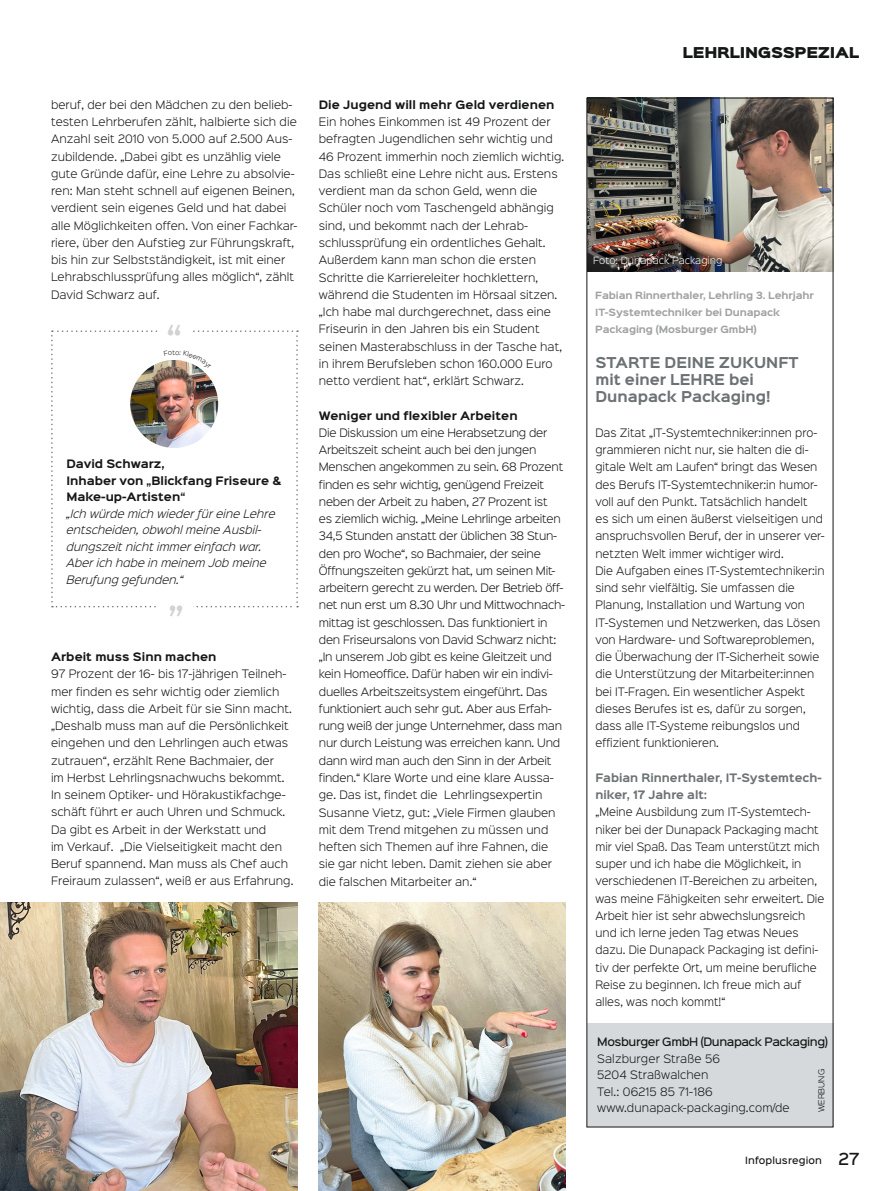
<style>
.page{position:relative;width:893px;height:1191px;background:#fff}
.page>*{position:absolute;margin:0;border:0;box-sizing:border-box;transform-origin:0 0}
.t1{font:300 40.5px "Sinkin Sans 300";color:#d0d2d4}
.t2{font:700 13.5px/17.2px "Sinkin Sans 700";color:#6c7274}
.t3{font:13.5px "Sinkin Sans 900 X Black";letter-spacing:-.025em;color:#151616}
.t4{font:300 10.5px/17.2px "Sinkin Sans 300";color:#151616}
.t5{font:300 10.5px/17.2px "Sinkin Sans 300";letter-spacing:-.02em;color:#151616}
.t6{font:700 10.5px/16.5px "Sinkin Sans 700";letter-spacing:.005em;color:#151616}
.t7{font:italic 300 10.5px/16.5px "Sinkin Sans 300";color:#151616}
.t8{font:700 10.5px/17.2px "Sinkin Sans 700";color:#6c7274}
.t9{font:500 10.5px "Sinkin Sans 500";letter-spacing:-.04em;color:#151616}
.t10{font:700 9px/17.2px "Sinkin Sans 700";letter-spacing:-.01em;color:#a0a1a1}
.t11{font:300 9px "Sinkin Sans 300";color:#fff}
.t12{font:500 9px "Sinkin Sans 500";letter-spacing:.01em;color:#151616}
.t13{font:300 7.5px "Sinkin Sans 300";color:#151616}
.t14{font:300 6px "Sinkin Sans 300";color:#151616}
.s1{font-size:15px}
</style>
<div class="page">
<img style="left:589px;top:100px;width:242px;height:171px">
<div style="left:587px;top:1023px;width:246px;height:104px;background:#d6d9db"></div>
<img style="left:0;top:902px;width:298px;height:289px">
<img style="left:319px;top:902px;width:247px;height:289px">
<svg style="left:51px;top:330px;width:248px;height:277px"></svg>
<p class="t4" style="left:51px;top:95px;width:248px">beruf, der bei den Mädchen zu den belieb&shy;testen Lehrberufen zählt, halbierte sich die Anzahl seit 2010 von 5.000 auf 2.500 Aus&shy;zubildende. „Dabei gibt es unzählig viele gute Gründe dafür, eine Lehre zu absolvie&shy;ren: Man steht schnell auf eigenen Beinen, verdient sein eigenes Geld und hat dabei alle Möglichkeiten offen. Von einer Fachkar&shy;riere, über den Aufstieg zur Führungskraft, bis hin zur Selbstständigkeit, ist mit einer Lehrabschlussprüfung alles möglich“, zählt David Schwarz auf.</p>
<h1 class="t1" style="left:166px;top:308px;width:17px">“</h1>
<p class="t14" style="left:172px;top:347px;width:4px">t</p>
<p class="t6" style="left:66px;top:456px;width:217px">David Schwarz,<br>Inhaber von „Blickfang Friseure &amp;<br>Make-up-Artisten“</p>
<p class="t7" style="left:66px;top:504px;width:211px">„Ich würde mich wieder für eine Lehre entscheiden, obwohl meine Ausbil&shy;dungszeit nicht immer einfach war.<br>Aber ich habe in meinem Job meine<br>Berufung gefunden.“</p>
<h1 class="t1" style="left:184px;top:632px;width:17px;rotate:-180deg">“</h1>
<p class="t6" style="left:51px;top:649px;width:167px">Arbeit muss Sinn machen</p>
<p class="t4" style="left:51px;top:665px;width:244px">97 Prozent der 16- bis 17-jährigen Teilneh&shy;mer finden es sehr wichtig oder ziemlich wichtig, dass die Arbeit für sie Sinn macht. „Deshalb muss man auf die Persönlichkeit eingehen und den Lehrlingen auch etwas zutrauen“, erzählt Rene Bachmaier, der<br>im Herbst Lehrlingsnachwuchs bekommt.<br>In seinem Optiker- und Hörakustikfachge&shy;schäft führt er auch Uhren und Schmuck.<br>Da gibt es Arbeit in der Werkstatt und<br>im Verkauf. „Die Vielseitigkeit macht den Beruf spannend. Man muss als Chef auch Freiraum zulassen“, weiß er aus Erfahrung.</p>
<p class="t6" style="left:319px;top:97px;width:237px">Die Jugend will mehr Geld verdienen</p>
<p class="t4" style="left:319px;top:113px;width:247px">Ein hohes Einkommen ist 49 Prozent der befragten Jugendlichen sehr wichtig und 46 Prozent immerhin noch ziemlich wichtig.<br>Das schließt eine Lehre nicht aus. Erstens verdient man da schon Geld, wenn die Schüler noch vom Taschengeld abhängig sind, und bekommt nach der Lehrab&shy;schlussprüfung ein ordentliches Gehalt.<br>Außerdem kann man schon die ersten Schritte die Karriereleiter hochklettern, während die Studenten im Hörsaal sitzen. „Ich habe mal durchgerechnet, dass eine Friseurin in den Jahren bis ein Student seinen Masterabschluss in der Tasche hat, in ihrem Berufsleben schon 160.000 Euro netto verdient hat“, erklärt Schwarz.</p>
<p class="t6" style="left:319px;top:408px;width:200px">Weniger und flexibler Arbeiten</p>
<p class="t5" style="left:319px;top:423px;width:248px">Die Diskussion um eine Herabsetzung der Arbeitszeit scheint auch bei den jungen Menschen angekommen zu sein. 68 Prozent finden es sehr wichtig, genügend Freizeit neben der Arbeit zu haben, 27 Prozent ist<br>es ziemlich wichig. „Meine Lehrlinge arbeiten 34,5 Stunden anstatt der üblichen 38 Stun&shy;den pro Woche“, so Bachmaier, der seine Öffnungszeiten gekürzt hat, um seinen Mit&shy;arbeitern gerecht zu werden. Der Betrieb öff&shy;net nun erst um 8.30 Uhr und Mittwochnach&shy;mittag ist geschlossen. Das funktioniert in den Friseursalons von David Schwarz nicht: „In unserem Job gibt es keine Gleitzeit und kein Homeoffice. Dafür haben wir ein indivi&shy;duelles Arbeitszeitsystem eingeführt. Das funktioniert auch sehr gut. Aber aus Erfah&shy;rung weiß der junge Unternehmer, dass man nur durch Leistung was erreichen kann. Und dann wird man auch den Sinn in der Arbeit finden.“ Klare Worte und eine klare Aussa&shy;ge. Das ist, findet die Lehrlingsexpertin Susanne Vietz, gut: „Viele Firmen glauben mit dem Trend mitgehen zu müssen und heften sich Themen auf ihre Fahnen, die sie gar nicht leben. Damit ziehen sie aber die falschen Mitarbeiter an.“</p>
<p class="t3" style="left:683px;top:45px;width:178px">LEHRLINGSSPEZIAL</p>
<p class="t11" style="left:593px;top:253px;width:131px">Foto: Dunapack Packaging</p>
<p class="t10" style="left:595px;top:287px;width:220px">Fabian Rinnerthaler, Lehrling 3. Lehrjahr<br>IT-Systemtechniker bei Dunapack<br>Packaging (Mosburger GmbH)</p>
<p class="t2" style="left:595px;top:354px;width:205px">STARTE DEINE ZUKUNFT mit einer LEHRE bei<br>Dunapack Packaging!</p>
<p class="t4" style="left:595px;top:423px;width:231px">Das Zitat „IT-Systemtechniker:innen pro&shy;grammieren nicht nur, sie halten die di&shy;gitale Welt am Laufen“ bringt das Wesen des Berufs IT-Systemtechniker:in humor&shy;voll auf den Punkt. Tatsächlich handelt<br>es sich um einen äußerst vielseitigen und anspruchsvollen Beruf, der in unserer ver&shy;netzten Welt immer wichtiger wird.<br>Die Aufgaben eines IT-Systemtechniker:in sind sehr vielfältig. Sie umfassen die Planung, Installation und Wartung von IT-Systemen und Netzwerken, das Lösen von Hardware- und Softwareproblemen, die Überwachung der IT-Sicherheit sowie die Unterstützung der Mitarbeiter:innen bei IT-Fragen. Ein wesentlicher Aspekt dieses Berufes ist es, dafür zu sorgen, dass alle IT-Systeme reibungslos und effizient funktionieren.</p>
<p class="t8" style="left:595px;top:769px;width:228px">Fabian Rinnerthaler, IT-Systemtech&shy;niker, 17 Jahre alt:</p>
<p class="t4" style="left:595px;top:802px;width:230px">„Meine Ausbildung zum IT-Systemtech&shy;niker bei der Dunapack Packaging macht mir viel Spaß. Das Team unterstützt mich super und ich habe die Möglichkeit, in verschiedenen IT-Bereichen zu arbeiten, was meine Fähigkeiten sehr erweitert. Die Arbeit hier ist sehr abwechslungsreich und ich lerne jeden Tag etwas Neues dazu. Die Dunapack Packaging ist defini&shy;tiv der perfekte Ort, um meine berufliche Reise zu beginnen. Ich freue mich auf alles, was noch kommt!“</p>
<p class="t9" style="left:597px;top:1033px;width:232px">Mosburger GmbH (Dunapack Packaging)</p>
<p class="t4" style="left:597px;top:1049px;width:194px;line-height:16.5px">Salzburger Straße 56<br>5204 Straßwalchen<br>Tel.: 06215 85 71-186 www.dunapack-packaging.com/de</p>
<p class="t13" style="left:815px;top:1112px;width:45px;rotate:-90deg">WERBUNG</p>
<p class="t12" style="left:745px;top:1152px;width:116px">Infoplusregion <span class="s1">27</span></p>
</div>
